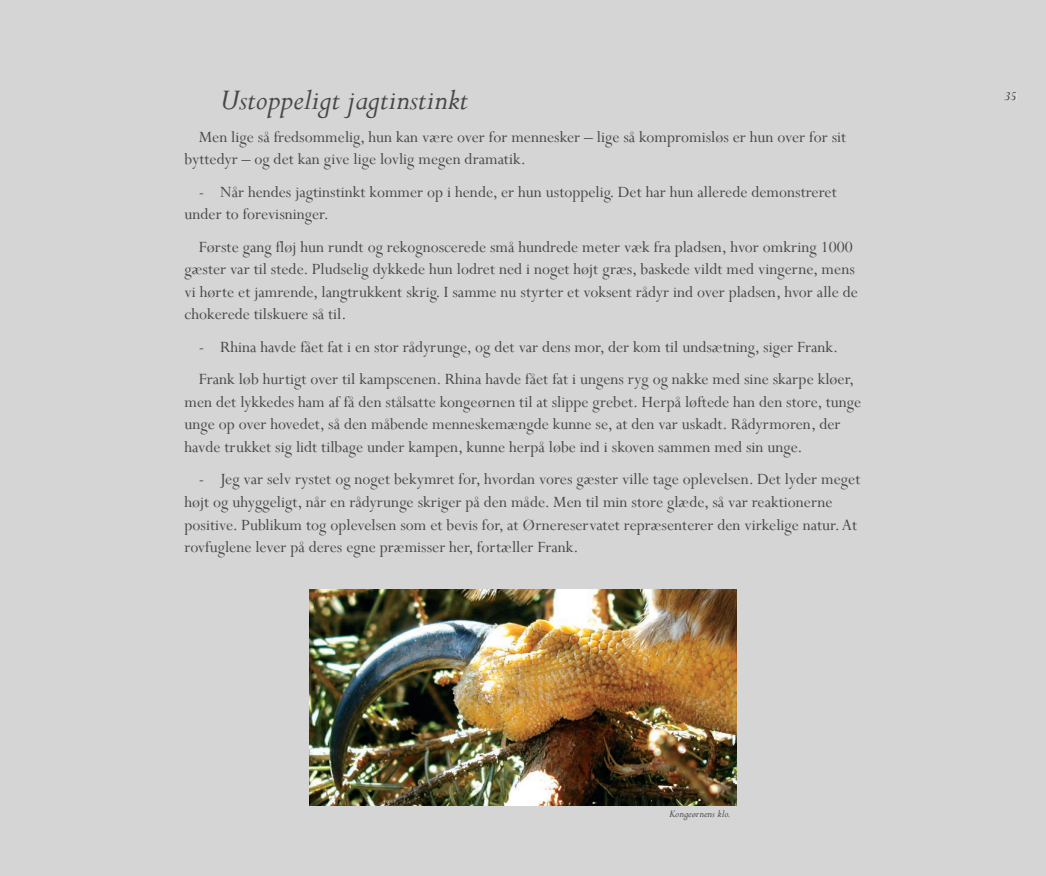
<style>
.page{position:relative;width:1046px;height:876px;background:#fff}
.page>*{position:absolute;margin:0;border:0;box-sizing:border-box;transform-origin:0 0}
.t1{font:italic 32.5px "Perpetua";color:#454749}
.t2{font:17.5px/22.5px "Perpetua";color:#454749}
.t3{font:italic 13.75px "Perpetua";color:#231f20}
.t4{font:italic 11.25px "Perpetua";color:#454749}
</style>
<div class="page">
<div style="left:0;top:0;width:1045px;height:875px;background:#d6d5d6"></div>
<div style="left:1004px;top:92px;width:12px;height:8px;background:#d6d5d6"></div>
<img style="left:310px;top:589px;width:426px;height:215px">
<p class="t1" style="left:220px;top:79px;width:250px">Ustoppeligt jagtinstinkt</p>
<p class="t2" style="left:184px;top:125px;width:663px;text-indent:14px">Men lige så fredsommelig, hun kan være over for mennesker – lige så kompromisløs er hun over for sit byttedyr – og det kan give lige lovlig megen dramatik.</p>
<p class="t2" style="left:184px;top:180px;width:653px;text-indent:14px">- Når hendes jagtinstinkt kommer op i hende, er hun ustoppelig. Det har hun allerede demonstreret under to forevisninger.</p>
<p class="t2" style="left:184px;top:235px;width:674px;text-indent:14px">Første gang fløj hun rundt og rekognoscerede små hundrede meter væk fra pladsen, hvor omkring 1000 gæster var til stede. Pludselig dykkede hun lodret ned i noget højt græs, baskede vildt med vingerne, mens vi hørte et jamrende, langtrukkent skrig. I samme nu styrter et voksent rådyr ind over pladsen, hvor alle de chokerede tilskuere så til.</p>
<p class="t2" style="left:199px;top:330px;width:657px;line-height:32.5px">- Rhina havde fået fat i en stor rådyrunge, og det var dens mor, der kom til undsætning, siger Frank.<br>Frank løb hurtigt over til kampscenen. Rhina havde fået fat i ungens ryg og nakke med sine skarpe kløer,</p>
<p class="t2" style="left:184px;top:390px;width:678px">men det lykkedes ham af få den stålsatte kongeørnen til at slippe grebet. Herpå løftede han den store, tunge unge op over hovedet, så den måbende menneskemængde kunne se, at den var uskadt. Rådyrmoren, der havde trukket sig lidt tilbage under kampen, kunne herpå løbe ind i skoven sammen med sin unge.</p>
<p class="t2" style="left:184px;top:467px;width:677px;text-indent:14px">- Jeg var selv rystet og noget bekymret for, hvordan vores gæster ville tage oplevelsen. Det lyder meget højt og uhyggeligt, når en rådyrunge skriger på den måde. Men til min store glæde, så var reaktionerne positive. Publikum tog oplevelsen som et bevis for, at Ørnereservatet repræsenterer den virkelige natur. At rovfuglene lever på deres egne præmisser her, fortæller Frank.</p>
<p class="t4" style="left:669px;top:806px;width:63px">Kongeørnens klo.</p>
<p class="t3" style="left:1004px;top:87px;width:14px">35</p>
</div>
